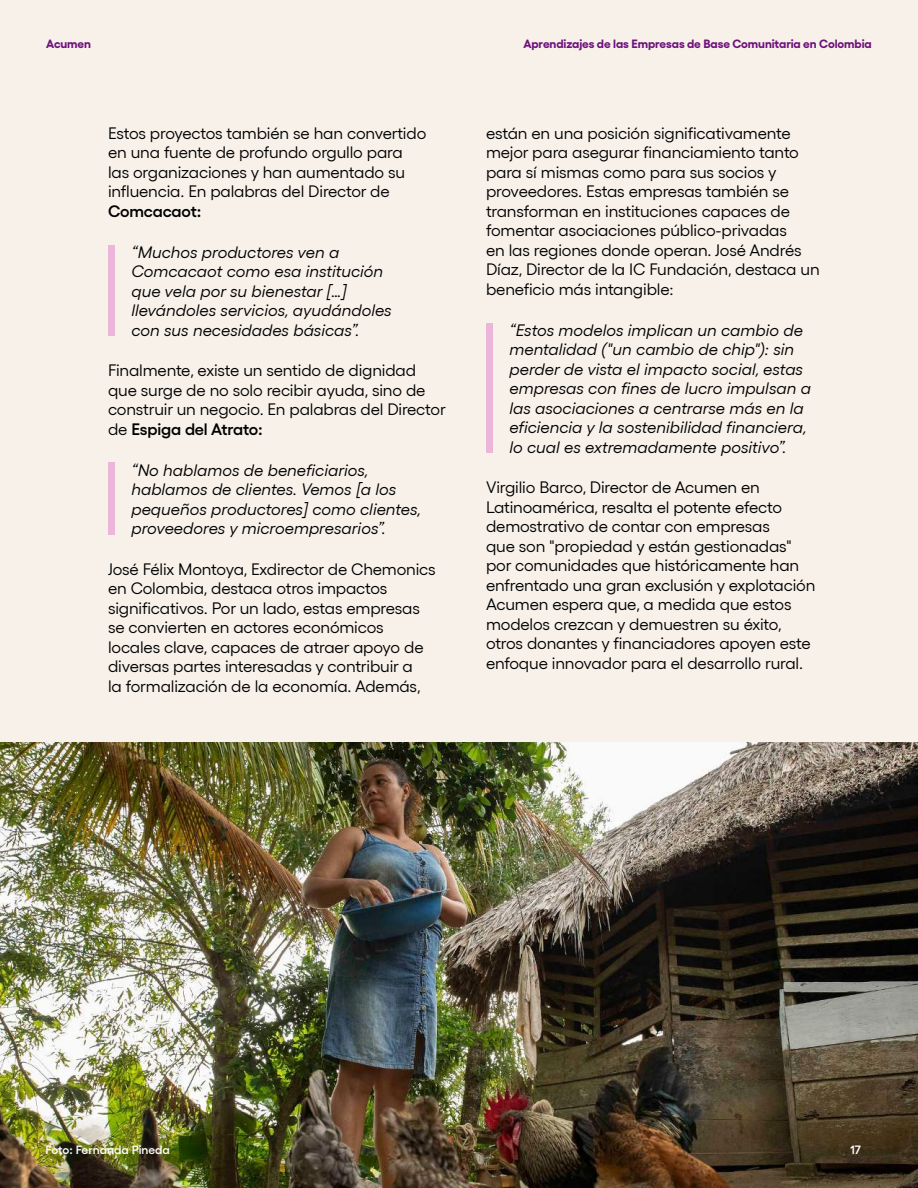
<style>
.page{position:relative;width:918px;height:1188px;background:#f7f1ea}
.page>*{position:absolute;margin:0;border:0;box-sizing:border-box;transform-origin:0 0}
.t1{font:16.5px/19.5px "Gellix";letter-spacing:-.01em;color:#000}
.t2{font:italic 16.5px/19.5px "Gellix";color:#000}
.t3{font:600 16.5px "Gellix";letter-spacing:-.01em;color:#000}
.t4{font:700 12px "Gellix";letter-spacing:-.005em;color:#6f137c}
.t5{font:600 12px "Gellix";color:#fff}
.s1{font-weight:600}
</style>
<div class="page">
<img style="left:0;top:742px;width:918px;height:446px">
<div style="left:109px;top:462px;width:6px;height:73px;background:#ecb6da"></div>
<div style="left:109px;top:246px;width:6px;height:90px;background:#ecb6da"></div>
<div style="left:486px;top:323px;width:6px;height:130px;background:#ecb6da"></div>
<p class="t4" style="left:46px;top:39px;width:46px">Acumen</p>
<p class="t4" style="left:523px;top:39px;width:350px">Aprendizajes de las Empresas de Base Comunitaria en Colombia</p>
<p class="t1" style="left:108px;top:124px;width:320px">Estos proyectos también se han convertido en una fuente de profundo orgullo para las organizaciones y han aumentado su influencia. En palabras del Director de</p>
<p class="t3" style="left:108px;top:205px;width:95px">Comcacaot:</p>
<p class="t2" style="left:131px;top:243px;width:262px">“Muchos productores ven a<br>Comcacaot como esa institución que vela por su bienestar […] llevándoles servicios, ayudándoles con sus necesidades básicas”.</p>
<p class="t1" style="left:108px;top:361px;width:339px">Finalmente, existe un sentido de dignidad que surge de no solo recibir ayuda, sino de construir un negocio. En palabras del Director de <span class="s1">Espiga del Atrato:</span></p>
<p class="t2" style="left:131px;top:461px;width:292px">“No hablamos de beneficiarios, hablamos de clientes. Vemos [a los pequeños productores] como clientes, proveedores y microempresarios”.</p>
<p class="t1" style="left:108px;top:560px;width:329px">José Félix Montoya, Exdirector de Chemonics en Colombia, destaca otros impactos significativos. Por un lado, estas empresas se convierten en actores económicos locales clave, capaces de atraer apoyo de diversas partes interesadas y contribuir a<br>la formalización de la economía. Además,</p>
<p class="t1" style="left:486px;top:124px;width:335px">están en una posición significativamente mejor para asegurar financiamiento tanto para sí mismas como para sus socios y proveedores. Estas empresas también se transforman en instituciones capaces de fomentar asociaciones público-privadas<br>en las regiones donde operan. José Andrés Díaz, Director de la IC Fundación, destaca un beneficio más intangible:</p>
<p class="t2" style="left:509px;top:321px;width:303px">“Estos modelos implican un cambio de mentalidad ("un cambio de chip"): sin perder de vista el impacto social, estas empresas con fines de lucro impulsan a las asociaciones a centrarse más en la eficiencia y la sostenibilidad financiera, lo cual es extremadamente positivo”.</p>
<p class="t1" style="left:486px;top:478px;width:331px">Virgilio Barco, Director de Acumen en Latinoamérica, resalta el potente efecto demostrativo de contar con empresas<br>que son "propiedad y están gestionadas" por comunidades que históricamente han enfrentado una gran exclusión y explotación Acumen espera que, a medida que estos modelos crezcan y demuestren su éxito, otros donantes y financiadores apoyen este enfoque innovador para el desarrollo rural.</p>
<p class="t5" style="left:46px;top:1145px;width:126px">Foto: Fernanda Pineda</p>
<p class="t5" style="left:851px;top:1145px;width:12px">17</p>
</div>
